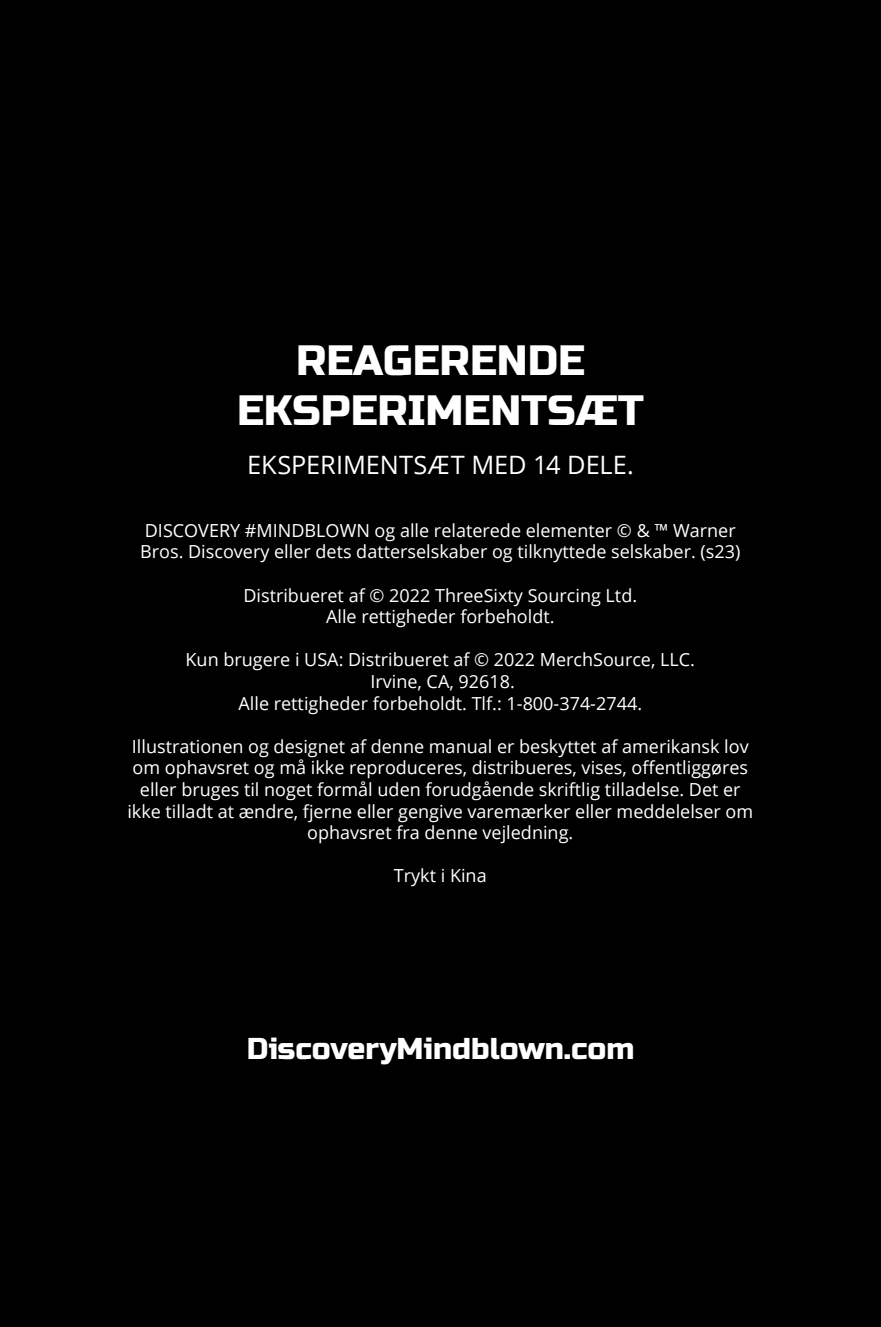
<style>
.page{position:relative;width:881px;height:1327px;background:#fff}
.page>*{position:absolute;margin:0;border:0;box-sizing:border-box;transform-origin:0 0}
.t1{font:42.3px/50.6px "Russo One";color:#fff;text-align:center}
.t2{font:29.93px "Russo One";color:#fff}
.t3{font:25.43px "Open Sans";color:#fff}
.t4{font:18px/21.6px "Open Sans";color:#fff;text-align:center}
</style>
<div class="page">
<div style="left:0;top:0;width:880px;height:1327px;background:#000"></div>
<h1 class="t1" style="left:237px;top:335px;width:408px">REAGERENDE<br>EKSPERIMENTSÆT</h1>
<h3 class="t3" style="left:247px;top:447px;width:388px">EKSPERIMENTSÆT MED 14 DELE.</h3>
<p class="t4" style="left:140px;top:519px;width:601px;text-align:left">DISCOVERY #MINDBLOWN og alle relaterede elementer © &amp; ™ Warner<br>Bros. Discovery eller dets datterselskaber og tilknyttede selskaber. (s23)</p>
<p class="t4" style="left:243px;top:584px;width:395px">Distribueret af © 2022 ThreeSixty Sourcing Ltd.<br>Alle rettigheder forbeholdt.</p>
<p class="t4" style="left:185px;top:648px;width:510px">Kun brugere i USA: Distribueret af © 2022 MerchSource, LLC.<br>Irvine, CA, 92618.<br>Alle rettigheder forbeholdt. Tlf.: 1-800-374-2744.</p>
<p class="t4" style="left:127px;top:735px;width:627px">Illustrationen og designet af denne manual er beskyttet af amerikansk lov om ophavsret og må ikke reproduceres, distribueres, vises, offentliggøres eller bruges til noget formål uden forudgående skriftlig tilladelse. Det er ikke tilladt at ændre, fjerne eller gengive varemærker eller meddelelser om ophavsret fra denne vejledning.</p>
<p class="t4" style="left:393px;top:864px;width:94px">Trykt i Kina</p>
<h2 class="t2" style="left:246px;top:1031px;width:389px">DiscoveryMindblown.com</h2>
</div>
